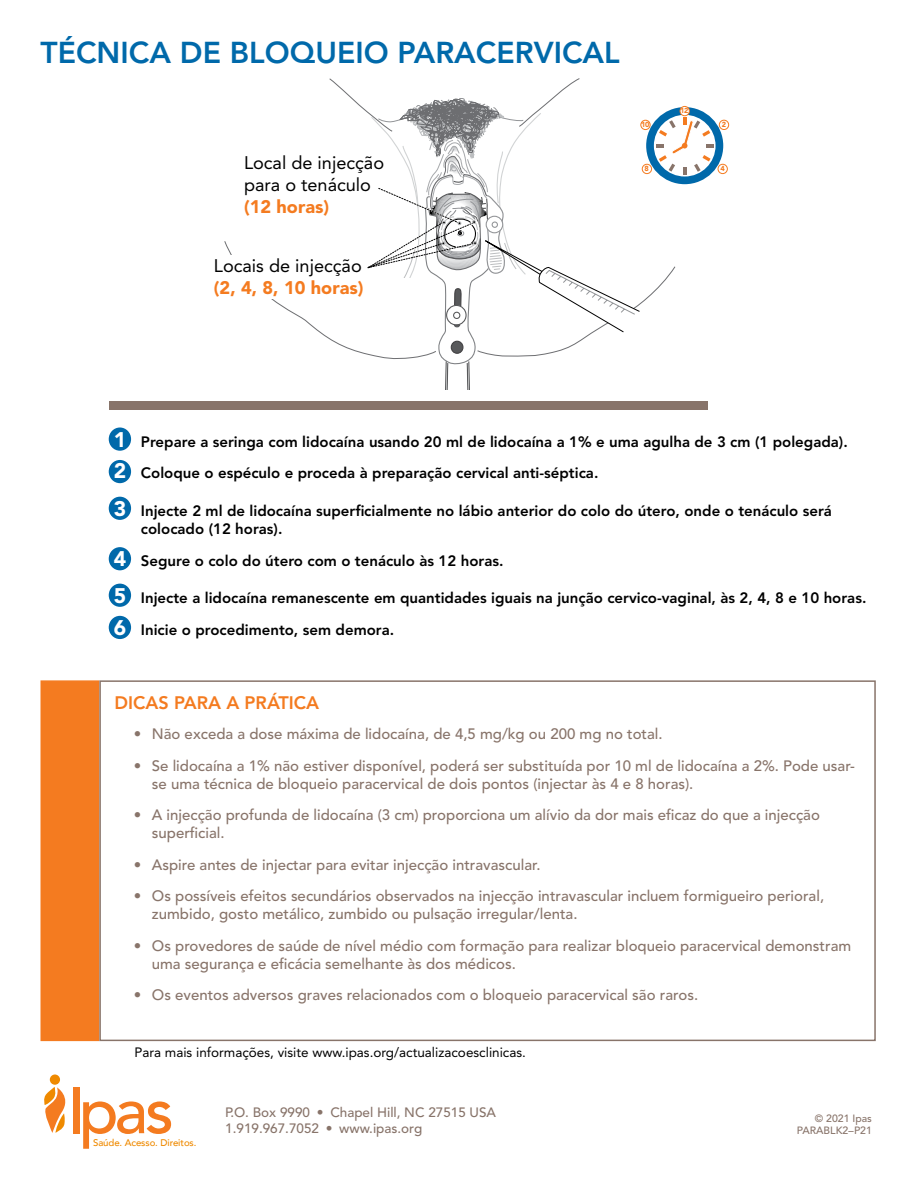
<style>
.page{position:relative;width:918px;height:1188px;background:#fff}
.page>*{position:absolute;margin:0;border:0;box-sizing:border-box;transform-origin:0 0}
.t1{font:800 30px "Avenir LT Std";color:#0069aa}
.t2{font:18.15px/21.8px "Avenir LT Std";color:#000}
.numbered_steps{font:800 18px "Avenir LT Std";color:#f47b20}
.tips{font:500 15px/18px "Avenir LT Std";color:#88746a}
.numbered_steps-2{font:800 15px/18px "Avenir LT Std";color:#000}
.numbered_bullet{font:13.5px "Avenir LT Std";color:#000}
.ipas_info{font:500 13.5px "Avenir LT Std";color:#88746a}
.cat{font:500 10.5px "Avenir LT Std";color:#88746a}
.t3{font:500 9.6px "Avenir";letter-spacing:-.01em;color:#ef8a00}
.t4{font:900 7.35px "Avenir LT Std";color:#f47b20}
.s1{font-weight:900;color:#f47b20}
.s2{font-weight:900;font-size:21px;color:#fff}
</style>
<div class="page">
<div style="left:109px;top:616px;width:22px;height:23px;background:#0069aa;border-radius:50%"></div>
<div style="left:109px;top:584px;width:22px;height:23px;background:#0069aa;border-radius:50%"></div>
<div style="left:109px;top:547px;width:22px;height:23px;background:#0069aa;border-radius:50%"></div>
<div style="left:109px;top:497px;width:22px;height:23px;background:#0069aa;border-radius:50%"></div>
<div style="left:109px;top:460px;width:22px;height:23px;background:#0069aa;border-radius:50%"></div>
<div style="left:109px;top:428px;width:22px;height:23px;background:#0069aa;border-radius:50%"></div>
<div style="left:40px;top:680px;width:59px;height:361px;background:#f47b20;border:2px solid #f47b20"></div>
<div style="left:99px;top:680px;width:777px;height:361px;border:2px solid #88746a"></div>
<div style="left:109px;top:401px;width:598px;height:9px;background:#88746a"></div>
<div style="left:719px;top:120px;width:10px;height:10px;border:1px solid #f47b20;border-radius:50%"></div>
<div style="left:718px;top:164px;width:10px;height:10px;border:1px solid #f47b20;border-radius:50%"></div>
<svg style="left:328px;top:78px;width:395px;height:311px"></svg>
<svg style="left:44px;top:1087px;width:22px;height:46px"></svg>
<div style="left:50px;top:1075px;width:10px;height:10px;background:#ef8a00;border-radius:50%"></div>
<div style="left:73px;top:1087px;width:6px;height:46px;background:#f47b20"></div>
<svg style="left:83px;top:1101px;width:88px;height:48px"></svg>
<p class="t1" style="left:40px;top:35px;width:581px">TÉCNICA DE BLOQUEIO PARACERVICAL</p>
<p class="t2" style="left:244px;top:152px;width:142px">Local de injecção para o tenáculo <span class="s1">(12 horas)</span></p>
<p class="t2" style="left:214px;top:255px;width:151px">Locais de injecção <span class="s1">(2, 4, 8, 10 horas)</span></p>
<p class="t4" style="left:641px;top:120px;width:10px">10</p>
<p class="t4" style="left:680px;top:106px;width:10px">12</p>
<p class="t4" style="left:722px;top:120px;width:6px">2</p>
<p class="t4" style="left:645px;top:164px;width:6px">8</p>
<p class="t4" style="left:720px;top:164px;width:6px">4</p>
<p class="numbered_steps-2" style="left:114px;top:432px;width:735px"><span class="s2">1</span> Prepare a seringa com lidocaína usando 20 ml de lidocaína a 1% e uma agulha de 3 cm (1 polegada).</p>
<p class="numbered_steps-2" style="left:114px;top:464px;width:486px"><span class="s2">2</span> Coloque o espéculo e proceda à preparação cervical anti-séptica.</p>
<p class="numbered_steps-2" style="left:141px;top:501px;width:693px;text-indent:-27px"><span class="s2">3</span> Injecte 2 ml de lidocaína superficialmente no lábio anterior do colo do útero, onde o tenáculo será colocado (12 horas).</p>
<p class="numbered_steps-2" style="left:114px;top:551px;width:391px"><span class="s2">4</span> Segure o colo do útero com o tenáculo às 12 horas.</p>
<p class="numbered_steps-2" style="left:114px;top:589px;width:754px"><span class="s2">5</span> Injecte a lidocaína remanescente em quantidades iguais na junção cervico-vaginal, às 2, 4, 8 e 10 horas.</p>
<p class="numbered_steps-2" style="left:114px;top:621px;width:282px"><span class="s2">6</span> Inicie o procedimento, sem demora.</p>
<p class="numbered_steps" style="left:114px;top:692px;width:206px">DICAS PARA A PRÁTICA</p>
<p class="tips" style="left:134px;top:725px;width:530px">• Não exceda a dose máxima de lidocaína, de 4,5 mg/kg ou 200 mg no total.</p>
<p class="tips" style="left:152px;top:757px;width:704px;text-indent:-18px">• Se lidocaína a 1% não estiver disponível, poderá ser substituída por 10 ml de lidocaína a 2%. Pode usar&shy;se uma técnica de bloqueio paracervical de dois pontos (injectar às 4 e 8 horas).</p>
<p class="tips" style="left:152px;top:806px;width:670px;text-indent:-18px">• A injecção profunda de lidocaína (3 cm) proporciona um alívio da dor mais eficaz do que a injecção superficial.</p>
<p class="tips" style="left:134px;top:856px;width:408px">• Aspire antes de injectar para evitar injecção intravascular.</p>
<p class="tips" style="left:152px;top:887px;width:674px;text-indent:-18px">• Os possíveis efeitos secundários observados na injecção intravascular incluem formigueiro perioral, zumbido, gosto metálico, zumbido ou pulsação irregular/lenta.</p>
<p class="tips" style="left:152px;top:937px;width:701px;text-indent:-18px">• Os provedores de saúde de nível médio com formação para realizar bloqueio paracervical demonstram uma segurança e eficácia semelhante às dos médicos.</p>
<p class="tips" style="left:134px;top:986px;width:566px">• Os eventos adversos graves relacionados com o bloqueio paracervical são raros.</p>
<p class="numbered_bullet" style="left:134px;top:1045px;width:393px">Para mais informações, visite www.ipas.org/actualizacoesclinicas.</p>
<p class="t3" style="left:93px;top:1135px;width:105px">Saúde. Acesso. Direitos.</p>
<p class="ipas_info" style="left:225px;top:1105px;width:272px">P.O. Box 9990 • Chapel Hill, NC 27515 USA</p>
<p class="ipas_info" style="left:225px;top:1121px;width:199px">1.919.967.7052 • www.ipas.org</p>
<p class="cat" style="left:815px;top:1112px;width:59px">© 2021 Ipas</p>
<p class="cat" style="left:797px;top:1124px;width:76px">PARABLK2–P21</p>
</div>
